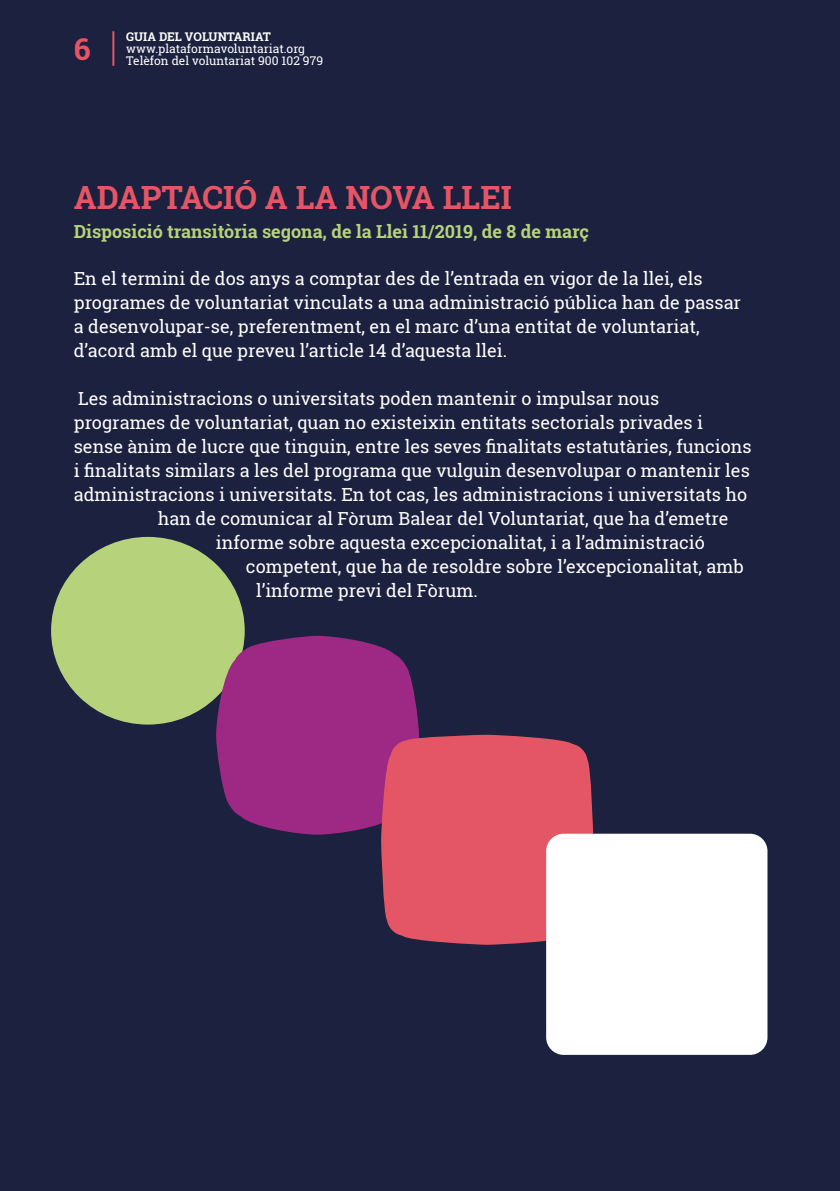
<style>
.page{position:relative;width:840px;height:1191px;background:#fff}
.page>*{position:absolute;margin:0;border:0;box-sizing:border-box;transform-origin:0 0}
.t1{font:700 32px "Roboto Slab";color:#e45665}
.t2{font:700 30px "Roboto Slab";color:#e45665}
.t3{font:18px/24px "Roboto Slab";color:#fff}
.t4{font:700 18px "Roboto Slab";color:#b6d37b}
.t5{font:12px/12px "Roboto Slab";color:#fff}
.t6{font:700 12px "Roboto Slab";color:#fff}
</style>
<div class="page">
<div style="left:0;top:0;width:839px;height:1191px;background:#1b213e"></div>
<svg style="left:51px;top:537px;width:193px;height:187px"></svg>
<svg style="left:216px;top:636px;width:203px;height:198px;background:#922c7d"></svg>
<div style="left:381px;top:735px;width:212px;height:209px;background:#e45665"></div>
<div style="left:546px;top:833px;width:221px;height:221px;background:#fff"></div>
<hr style="left:112px;top:31px;width:2px;height:35px;background:#e45665">
<h2 class="t2" style="left:74px;top:28px;width:18px">6</h2>
<p class="t6" style="left:126px;top:28px;width:146px">GUIA DEL VOLUNTARIAT</p>
<p class="t5" style="left:126px;top:42px;width:198px">www.plataformavoluntariat.org<br>Telèfon del voluntariat 900 102 979</p>
<h1 class="t1" style="left:74px;top:176px;width:439px">ADAPTACIÓ A LA NOVA LLEI</h1>
<p class="t4" style="left:74px;top:219px;width:516px">Disposició transitòria segona, de la Llei 11/2019, de 8 de març</p>
<p class="t3" style="left:74px;top:266px;width:668px">En el termini de dos anys a comptar des de l’entrada en vigor de la llei, els programes de voluntariat vinculats a una administració pública han de passar a desenvolupar-se, preferentment, en el marc d’una entitat de voluntariat, d’acord amb el que preveu l’article 14 d’aquesta llei.</p>
<p class="t3" style="left:78px;top:386px;width:582px">Les administracions o universitats poden mantenir o impulsar nous</p>
<p class="t3" style="left:74px;top:410px;width:630px">programes de voluntariat, quan no existeixin entitats sectorials privades i</p>
<p class="t3" style="left:74px;top:434px;width:679px">sense ànim de lucre que tinguin, entre les seves finalitats estatutàries, funcions</p>
<p class="t3" style="left:74px;top:458px;width:677px">i finalitats similars a les del programa que vulguin desenvolupar o mantenir les</p>
<p class="t3" style="left:74px;top:482px;width:674px">administracions i universitats. En tot cas, les administracions i universitats ho</p>
<p class="t3" style="left:158px;top:506px;width:571px">han de comunicar al Fòrum Balear del Voluntariat, que ha d’emetre</p>
<p class="t3" style="left:216px;top:530px;width:490px">informe sobre aquesta excepcionalitat, i a l’administració</p>
<p class="t3" style="left:246px;top:554px;width:499px">competent, que ha de resoldre sobre l’excepcionalitat, amb</p>
<p class="t3" style="left:256px;top:578px;width:223px">l’informe previ del Fòrum.</p>
</div>
